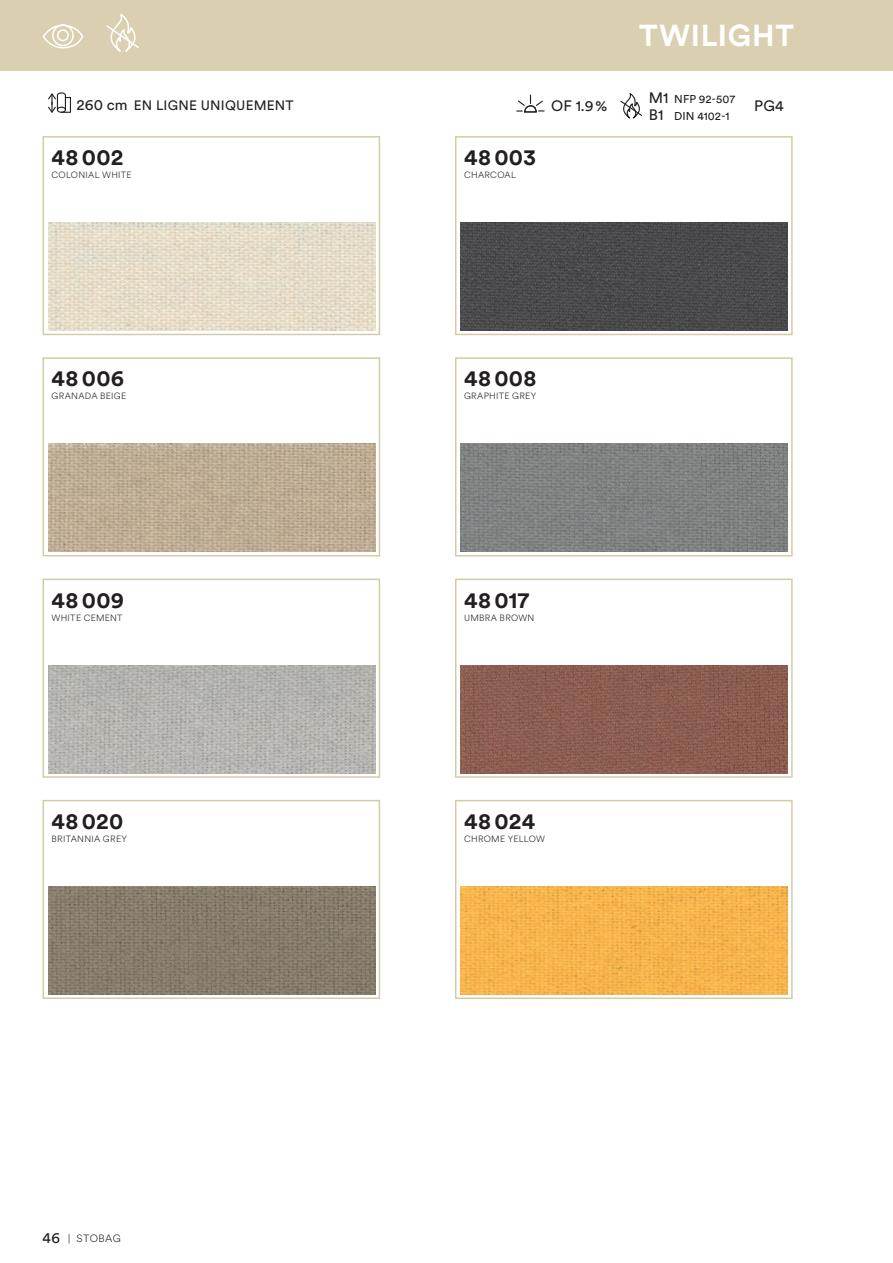
<style>
.page{position:relative;width:893px;height:1263px;background:#fff}
.page>*{position:absolute;margin:0;border:0;box-sizing:border-box;transform-origin:0 0}
.t1{font:700 30px "Circular XX";letter-spacing:.02em;color:#fff}
.t2{font:700 22.5px "Circular XX";letter-spacing:.015em;color:#231f20}
.t3{font:15px "Circular XX";letter-spacing:.005em;color:#231f20}
.t4{font:13.5px "Circular XX";letter-spacing:.015em;color:#231f20}
.t5{font:11.25px "Circular XX";letter-spacing:.01em;color:#231f20}
.t6{font:300 10.5px "Circular XX";letter-spacing:.04em;color:#231f20}
.t7{font:300 9px "Circular XX";letter-spacing:.03em;color:#231f20}
.s1{font-size:15px}
.s2{font-weight:400;font-size:15px}
</style>
<div class="page">
<div style="left:43px;top:136px;width:337px;height:199px;border:2px solid #bbaa72"></div>
<div style="left:43px;top:357px;width:337px;height:199px;border:2px solid #bbaa72"></div>
<div style="left:43px;top:579px;width:337px;height:199px;border:2px solid #bbaa72"></div>
<div style="left:43px;top:800px;width:337px;height:199px;border:2px solid #bbaa72"></div>
<div style="left:455px;top:136px;width:338px;height:199px;border:2px solid #bbaa72"></div>
<div style="left:455px;top:357px;width:338px;height:199px;border:2px solid #bbaa72"></div>
<div style="left:455px;top:579px;width:338px;height:199px;border:2px solid #bbaa72"></div>
<div style="left:455px;top:800px;width:338px;height:199px;border:2px solid #bbaa72"></div>
<img style="left:48px;top:223px;width:327px;height:108px">
<img style="left:48px;top:444px;width:327px;height:108px">
<img style="left:48px;top:665px;width:327px;height:108px">
<img style="left:48px;top:886px;width:327px;height:108px">
<img style="left:461px;top:223px;width:326px;height:108px">
<img style="left:461px;top:444px;width:326px;height:108px">
<img style="left:461px;top:665px;width:326px;height:108px">
<img style="left:461px;top:886px;width:326px;height:108px">
<div style="left:0;top:0;width:893px;height:70px;background:#dacfb0"></div>
<svg style="left:105px;top:14px;width:35px;height:57px"></svg>
<svg style="left:42px;top:24px;width:42px;height:25px"></svg>
<svg style="left:517px;top:95px;width:27px;height:18px"></svg>
<svg style="left:620px;top:93px;width:22px;height:26px"></svg>
<svg style="left:48px;top:92px;width:23px;height:21px"></svg>
<h1 class="t1" style="left:639px;top:15px;width:156px">TWILIGHT</h1>
<h3 class="t3" style="left:77px;top:95px;width:53px">260 cm</h3>
<h3 class="t4" style="left:134px;top:97px;width:161px">EN LIGNE UNIQUEMENT</h3>
<h3 class="t3" style="left:551px;top:96px;width:57px">OF 1.9%</h3>
<p class="t5" style="left:649px;top:91px;width:88px"><span class="s1">M1</span> NFP 92-507</p>
<p class="t5" style="left:649px;top:108px;width:82px"><span class="s1">B1</span> DIN 4102-1</p>
<h3 class="t3" style="left:754px;top:96px;width:31px">PG4</h3>
<h2 class="t2" style="left:52px;top:142px;width:73px">48002</h2>
<h2 class="t2" style="left:464px;top:142px;width:74px">48003</h2>
<p class="t7" style="left:52px;top:169px;width:82px">COLONIAL WHITE</p>
<p class="t7" style="left:464px;top:169px;width:53px">CHARCOAL</p>
<h2 class="t2" style="left:52px;top:363px;width:74px">48006</h2>
<h2 class="t2" style="left:464px;top:363px;width:74px">48008</h2>
<p class="t7" style="left:52px;top:390px;width:76px">GRANADA BEIGE</p>
<p class="t7" style="left:464px;top:390px;width:74px">GRAPHITE GREY</p>
<h2 class="t2" style="left:52px;top:584px;width:74px">48009</h2>
<h2 class="t2" style="left:464px;top:584px;width:67px">48017</h2>
<p class="t7" style="left:52px;top:611px;width:73px">WHITE CEMENT</p>
<p class="t7" style="left:464px;top:611px;width:72px">UMBRA BROWN</p>
<h2 class="t2" style="left:52px;top:805px;width:73px">48020</h2>
<h2 class="t2" style="left:464px;top:805px;width:73px">48024</h2>
<p class="t7" style="left:52px;top:833px;width:77px">BRITANNIA GREY</p>
<p class="t7" style="left:464px;top:833px;width:83px">CHROME YELLOW</p>
<p class="t6" style="left:43px;top:1231px;width:80px"><span class="s2">46</span> | STOBAG</p>
</div>
